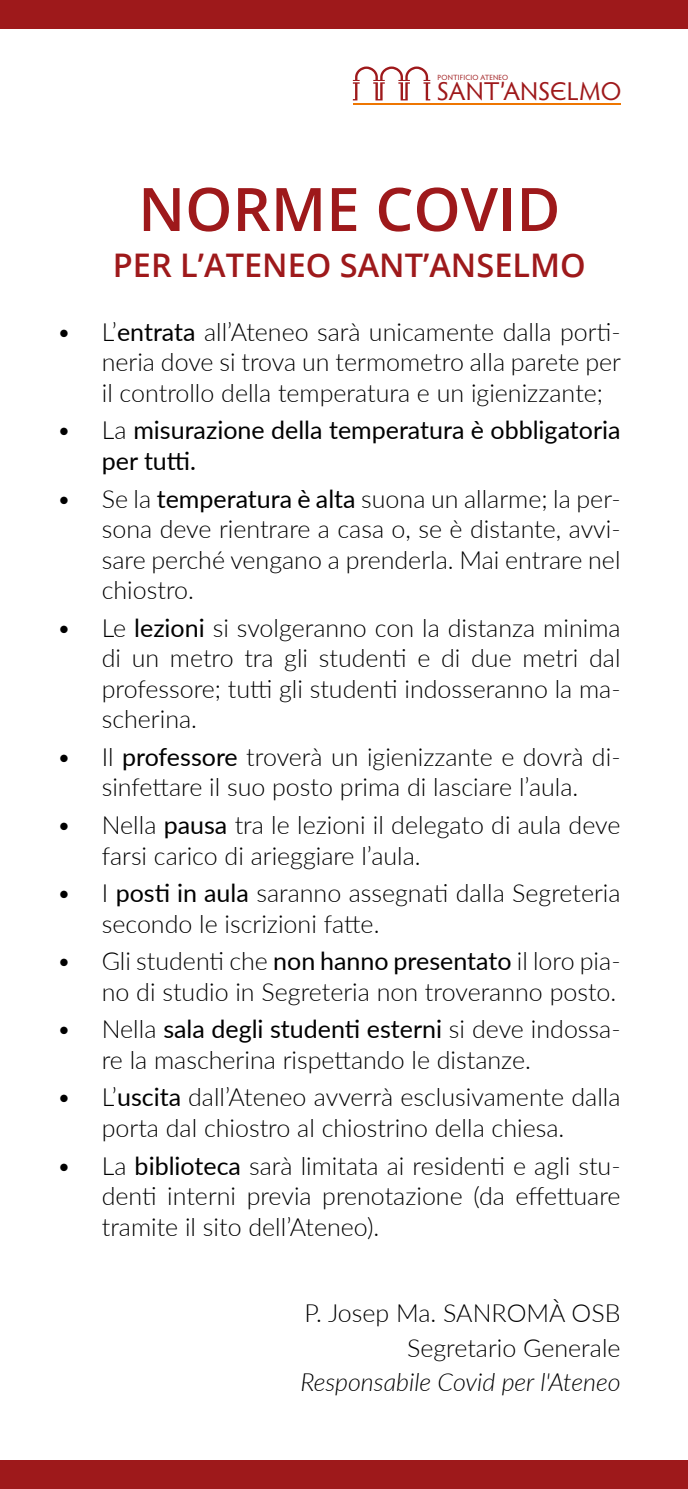
<style>
.page{position:relative;width:688px;height:1489px;background:#fff}
.page>*{position:absolute;margin:0;border:0;box-sizing:border-box;transform-origin:0 0}
.Testo{font:600 60px "Open Sans";color:#9e191b}
.Testo-2{font:600 32.5px "Open Sans";color:#9e191b}
.t1{font:26px "Hypatia Sans Pro";color:#9e191b}
.Testo-3{font:300 25px/30.5px "Lato";color:#000;text-align:justify}
.t2{font:25px/30.5px "Lato";color:#000}
.Testo-4{font:italic 300 25px "Lato";color:#000}
.t3{font:7.5px "Hypatia Sans Pro";letter-spacing:.025em;color:#9e191b}
.s1{font-weight:400}
.s2{font-weight:300}
</style>
<div class="page">
<svg style="left:353px;top:66px;width:77px;height:34px"></svg>
<hr style="left:353px;top:103px;width:267px;height:1px;background:#ee7601">
<div style="left:0;top:1460px;width:687px;height:28px;background:#9e191b"></div>
<div style="left:0;top:0;width:687px;height:28px;background:#9e191b"></div>
<p class="t3" style="left:437px;top:72px;width:72px">PONTIFICIO ATENEO</p>
<p class="t1" style="left:436px;top:74px;width:186px">SANT’ANSELMO</p>
<p class="Testo" style="left:138px;top:168px;width:423px">NORME COVID</p>
<p class="Testo-2" style="left:113px;top:243px;width:474px">PER L’ATENEO SANT’ANSELMO</p>
<p class="Testo-3" style="left:102px;top:315px;width:520px;text-indent:-45px">• L’<span class="s1">entrata</span> all’Ateneo sarà unicamente dalla porti&shy;neria dove si trova un termometro alla parete per il controllo della temperatura e un igienizzante;</p>
<p class="t2" style="left:102px;top:414px;width:520px;text-indent:-45px"><span class="s2">• La</span> misurazione della temperatura è obbligatoria per tutti.</p>
<p class="Testo-3" style="left:102px;top:482px;width:520px;text-indent:-45px">• Se la <span class="s1">temperatura è alta</span> suona un allarme; la per&shy;sona deve rientrare a casa o, se è distante, avvi&shy;sare perché vengano a prenderla. Mai entrare nel chiostro.</p>
<p class="Testo-3" style="left:102px;top:611px;width:520px;text-indent:-45px">• Le <span class="s1">lezioni</span> si svolgeranno con la distanza minima di un metro tra gli studenti e di due metri dal professore; tutti gli studenti indosseranno la ma&shy;scherina.</p>
<p class="Testo-3" style="left:57px;top:740px;width:565px;text-align:center">• Il <span class="s1">professore</span> troverà un igienizzante e dovrà di&shy;sinfettare il suo posto prima di lasciare l’aula.</p>
<p class="Testo-3" style="left:102px;top:808px;width:520px;text-indent:-45px">• Nella <span class="s1">pausa</span> tra le lezioni il delegato di aula deve farsi carico di arieggiare l’aula.</p>
<p class="Testo-3" style="left:102px;top:876px;width:520px;text-indent:-45px">• I <span class="s1">posti in aula</span> saranno assegnati dalla Segreteria secondo le iscrizioni fatte.</p>
<p class="Testo-3" style="left:57px;top:945px;width:565px;text-align:right">• Gli studenti che <span class="s1">non hanno presentato</span> il loro pia&shy;no di studio in Segreteria non troveranno posto.</p>
<p class="Testo-3" style="left:102px;top:1013px;width:520px;text-indent:-45px">• Nella <span class="s1">sala degli studenti esterni</span> si deve indossa&shy;re la mascherina rispettando le distanze.</p>
<p class="Testo-3" style="left:57px;top:1081px;width:565px;text-align:center">• L’<span class="s1">uscita</span> dall’Ateneo avverrà esclusivamente dalla porta dal chiostro al chiostrino della chiesa.</p>
<p class="Testo-3" style="left:102px;top:1149px;width:520px;text-indent:-45px">• La <span class="s1">biblioteca</span> sarà limitata ai residenti e agli stu&shy;denti interni previa prenotazione (da effettuare tramite il sito dell’Ateneo).</p>
<p class="Testo-3" style="left:304px;top:1296px;width:317px">P. Josep Ma. SANROMÀ OSB</p>
<p class="Testo-3" style="left:407px;top:1331px;width:215px">Segretario Generale</p>
<p class="Testo-4" style="left:300px;top:1364px;width:321px">Responsabile Covid per l'Ateneo</p>
</div>
